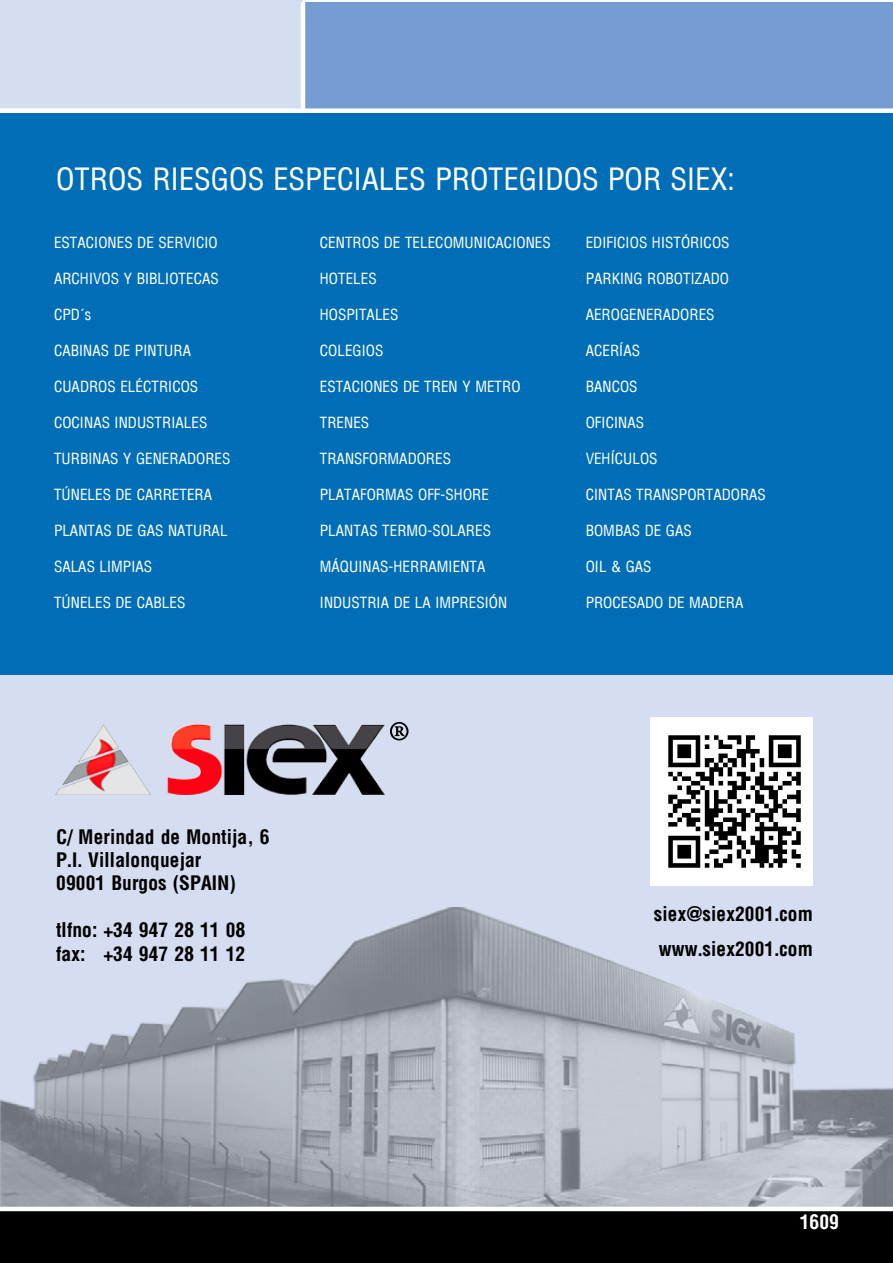
<style>
.page{position:relative;width:893px;height:1263px;background:#fff}
.page>*{position:absolute;margin:0;border:0;box-sizing:border-box;transform-origin:0 0}
.t1{font:72px "Minion Pro";color:#000}
.t2{font:30px "Arena Condensed";color:#fff}
.t3{font:700 condensed 19.5px/23.4px "Arena";color:#000}
.t4{font:700 condensed 19.5px "Arena";color:#fff}
.t5{font:15px "Arena Condensed";color:#fff}
</style>
<div class="page">
<div style="left:0;top:113px;width:893px;height:565px;background:#006eb7"></div>
<div style="left:305px;top:2px;width:588px;height:110px;background:#759cd2"></div>
<div style="left:0;top:0;width:303px;height:110px;background:#d4def0"></div>
<div style="left:0;top:675px;width:893px;height:588px;background:#d4def0"></div>
<div style="left:0;top:1209px;width:893px;height:54px;background:#000"></div>
<img style="left:650px;top:717px;width:163px;height:168px">
<img style="left:56px;top:724px;width:329px;height:70px">
<img style="left:0;top:908px;width:893px;height:299px">
<hr style="left:0;top:1207px;width:893px;height:4px;background:#fff">
<div style="left:0;top:108px;width:893px;height:5px;background:#fff"></div>
<hr style="left:301px;top:2px;width:4px;height:106px;background:#fff">
<h2 class="t2" style="left:56px;top:162px;width:680px">OTROS RIESGOS ESPECIALES PROTEGIDOS POR SIEX:</h2>
<p class="t5" style="left:54px;top:234px;width:165px">ESTACIONES DE SERVICIO</p>
<p class="t5" style="left:54px;top:270px;width:166px">ARCHIVOS Y BIBLIOTECAS</p>
<p class="t5" style="left:54px;top:306px;width:39px">CPD´s</p>
<p class="t5" style="left:54px;top:342px;width:139px">CABINAS DE PINTURA</p>
<p class="t5" style="left:54px;top:378px;width:146px">CUADROS ELÉCTRICOS</p>
<p class="t5" style="left:54px;top:414px;width:155px">COCINAS INDUSTRIALES</p>
<p class="t5" style="left:54px;top:450px;width:178px">TURBINAS Y GENERADORES</p>
<p class="t5" style="left:54px;top:486px;width:160px">TÚNELES DE CARRETERA</p>
<p class="t5" style="left:54px;top:522px;width:175px">PLANTAS DE GAS NATURAL</p>
<p class="t5" style="left:54px;top:558px;width:100px">SALAS LIMPIAS</p>
<p class="t5" style="left:54px;top:594px;width:133px">TÚNELES DE CABLES</p>
<h3 class="t3" style="left:56px;top:825px;width:215px">C/ Merindad de Montija, 6<br>P.I. Villalonquejar<br>09001 Burgos (SPAIN)</h3>
<h3 class="t3" style="left:56px;top:918px;width:191px">tlfno: +34 947 28 11 08 fax: +34 947 28 11 12</h3>
<p class="t5" style="left:320px;top:234px;width:232px">CENTROS DE TELECOMUNICACIONES</p>
<p class="t5" style="left:320px;top:270px;width:58px">HOTELES</p>
<p class="t5" style="left:320px;top:306px;width:80px">HOSPITALES</p>
<p class="t5" style="left:320px;top:342px;width:65px">COLEGIOS</p>
<p class="t5" style="left:320px;top:378px;width:202px">ESTACIONES DE TREN Y METRO</p>
<p class="t5" style="left:320px;top:414px;width:51px">TRENES</p>
<p class="t5" style="left:320px;top:450px;width:133px">TRANSFORMADORES</p>
<p class="t5" style="left:320px;top:486px;width:171px">PLATAFORMAS OFF-SHORE</p>
<p class="t5" style="left:320px;top:522px;width:173px">PLANTAS TERMO-SOLARES</p>
<p class="t5" style="left:320px;top:558px;width:167px">MÁQUINAS-HERRAMIENTA</p>
<p class="t5" style="left:320px;top:594px;width:189px">INDUSTRIA DE LA IMPRESIÓN</p>
<p class="t5" style="left:586px;top:234px;width:145px">EDIFICIOS HISTÓRICOS</p>
<p class="t5" style="left:586px;top:270px;width:145px">PARKING ROBOTIZADO</p>
<p class="t5" style="left:586px;top:306px;width:130px">AEROGENERADORES</p>
<p class="t5" style="left:586px;top:342px;width:56px">ACERÍAS</p>
<p class="t5" style="left:586px;top:378px;width:53px">BANCOS</p>
<p class="t5" style="left:586px;top:414px;width:60px">OFICINAS</p>
<p class="t5" style="left:586px;top:450px;width:73px">VEHÍCULOS</p>
<p class="t5" style="left:586px;top:486px;width:182px">CINTAS TRANSPORTADORAS</p>
<p class="t5" style="left:586px;top:522px;width:108px">BOMBAS DE GAS</p>
<p class="t5" style="left:586px;top:558px;width:67px">OIL &amp; GAS</p>
<p class="t5" style="left:586px;top:594px;width:159px">PROCESADO DE MADERA</p>
<h1 class="t1" style="left:388px;top:698px;width:25px">®</h1>
<h3 class="t3" style="left:654px;top:897px;width:160px;line-height:34.5px">siex@siex2001.com www.siex2001.com</h3>
<h3 class="t4" style="left:800px;top:1210px;width:41px">1609</h3>
</div>
